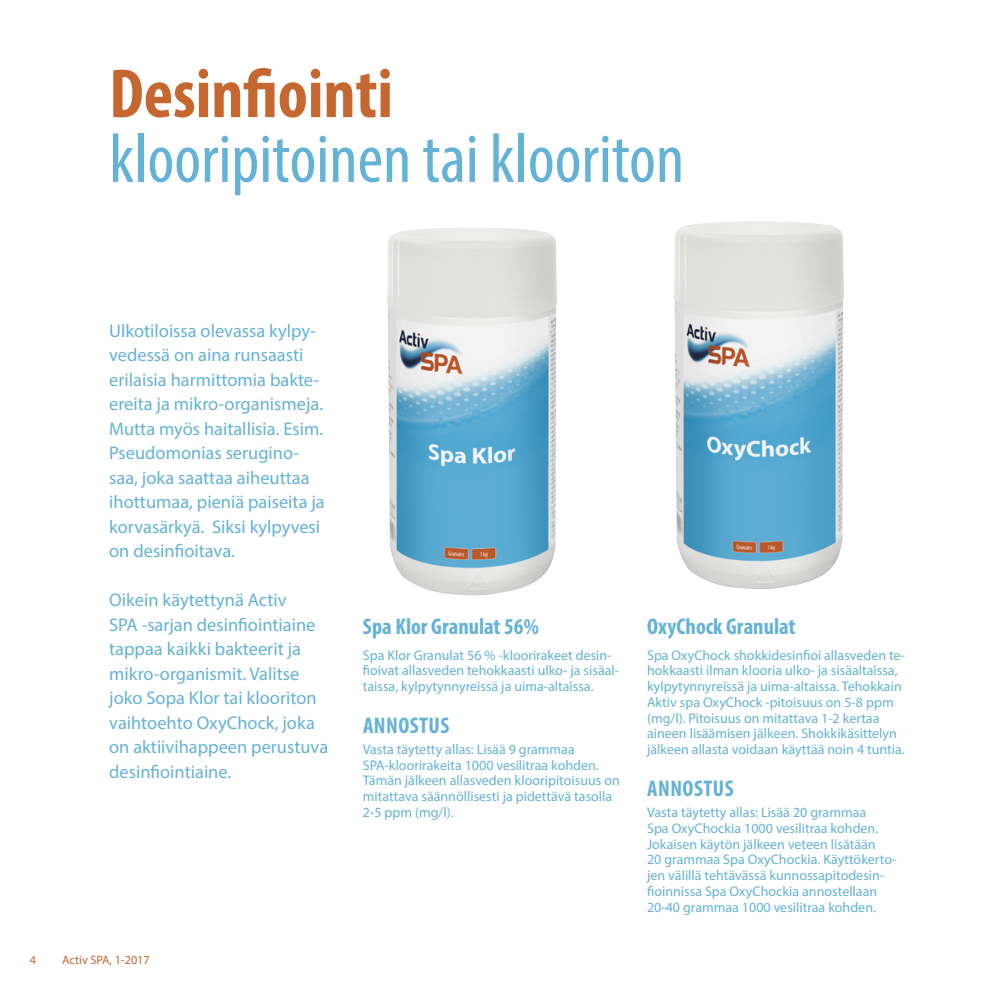
<style>
.page{position:relative;width:993px;height:993px;background:#fff}
.page>*{position:absolute;margin:0;border:0;box-sizing:border-box;transform-origin:0 0}
.t1{font:condensed 70px "Myriad Pro";color:#65b2d7}
.t2{font:700 condensed 70px "Myriad Pro";color:#c66730}
.t3{font:700 condensed 22.75px "Myriad Pro";color:#65b2d7}
.t4{font:700 condensed 22.75px "Myriad Pro";letter-spacing:.02em;color:#65b2d7}
.t5{font:18.38px/24.5px "Myriad Pro";color:#65b2d7}
.t6{font:14px/15.8px "Myriad Pro";color:#65b2d7}
.t7{font:12.25px "Myriad Pro";color:#c66730}
</style>
<div class="page">
<img style="left:387px;top:228px;width:170px;height:367px">
<img style="left:674px;top:221px;width:169px;height:368px">
<p class="t2" style="left:109px;top:50px;width:285px">Desinfiointi</p>
<p class="t1" style="left:109px;top:116px;width:576px">klooripitoinen tai klooriton</p>
<p class="t5" style="left:109px;top:318px;width:217px">Ulkotiloissa olevassa kylpy&shy;vedessä on aina runsaasti erilaisia harmittomia bakte&shy;ereita ja mikro-organismeja.<br>Mutta myös haitallisia. Esim.<br>Pseudomonias serugino&shy;saa, joka saattaa aiheuttaa ihottumaa, pieniä paiseita ja korvasärkyä. Siksi kylpyvesi on desinfioitava.</p>
<p class="t5" style="left:109px;top:587px;width:220px">Oikein käytettynä Activ<br>SPA -sarjan desinfiointiaine tappaa kaikki bakteerit ja mikro-organismit. Valitse joko Sopa Klor tai klooriton vaihtoehto OxyChock, joka on aktiivihappeen perustuva desinfiointiaine.</p>
<p class="t7" style="left:30px;top:951px;width:8px">4</p>
<p class="t7" style="left:62px;top:951px;width:89px">Activ SPA, 1-2017</p>
<p class="t3" style="left:363px;top:612px;width:177px">Spa Klor Granulat 56%</p>
<p class="t6" style="left:363px;top:646px;width:258px">Spa Klor Granulat 56 % -kloorirakeet desin&shy;fioivat allasveden tehokkaasti ulko- ja sisäal&shy;taissa, kylpytynnyreissä ja uima-altaissa.</p>
<p class="t4" style="left:363px;top:711px;width:88px">ANNOSTUS</p>
<p class="t6" style="left:363px;top:741px;width:258px">Vasta täytetty allas: Lisää 9 grammaa SPA-kloorirakeita 1000 vesilitraa kohden.<br>Tämän jälkeen allasveden klooripitoisuus on mitattava säännöllisesti ja pidettävä tasolla 2-5 ppm (mg/l).</p>
<p class="t3" style="left:647px;top:612px;width:150px">OxyChock Granulat</p>
<p class="t6" style="left:647px;top:646px;width:259px">Spa OxyChock shokkidesinfioi allasveden te&shy;hokkaasti ilman klooria ulko- ja sisäaltaissa, kylpytynnyreissä ja uima-altaissa. Tehokkain Aktiv spa OxyChock -pitoisuus on 5-8 ppm (mg/l). Pitoisuus on mitattava 1-2 kertaa aineen lisäämisen jälkeen. Shokkikäsittelyn jälkeen allasta voidaan käyttää noin 4 tuntia.</p>
<p class="t4" style="left:647px;top:774px;width:88px">ANNOSTUS</p>
<p class="t6" style="left:647px;top:804px;width:251px">Vasta täytetty allas: Lisää 20 grammaa<br>Spa OxyChockia 1000 vesilitraa kohden.<br>Jokaisen käytön jälkeen veteen lisätään<br>20 grammaa Spa OxyChockia. Käyttökerto&shy;jen välillä tehtävässä kunnossapitodesin&shy;fioinnissa Spa OxyChockia annostellaan 20-40 grammaa 1000 vesilitraa kohden.</p>
</div>
